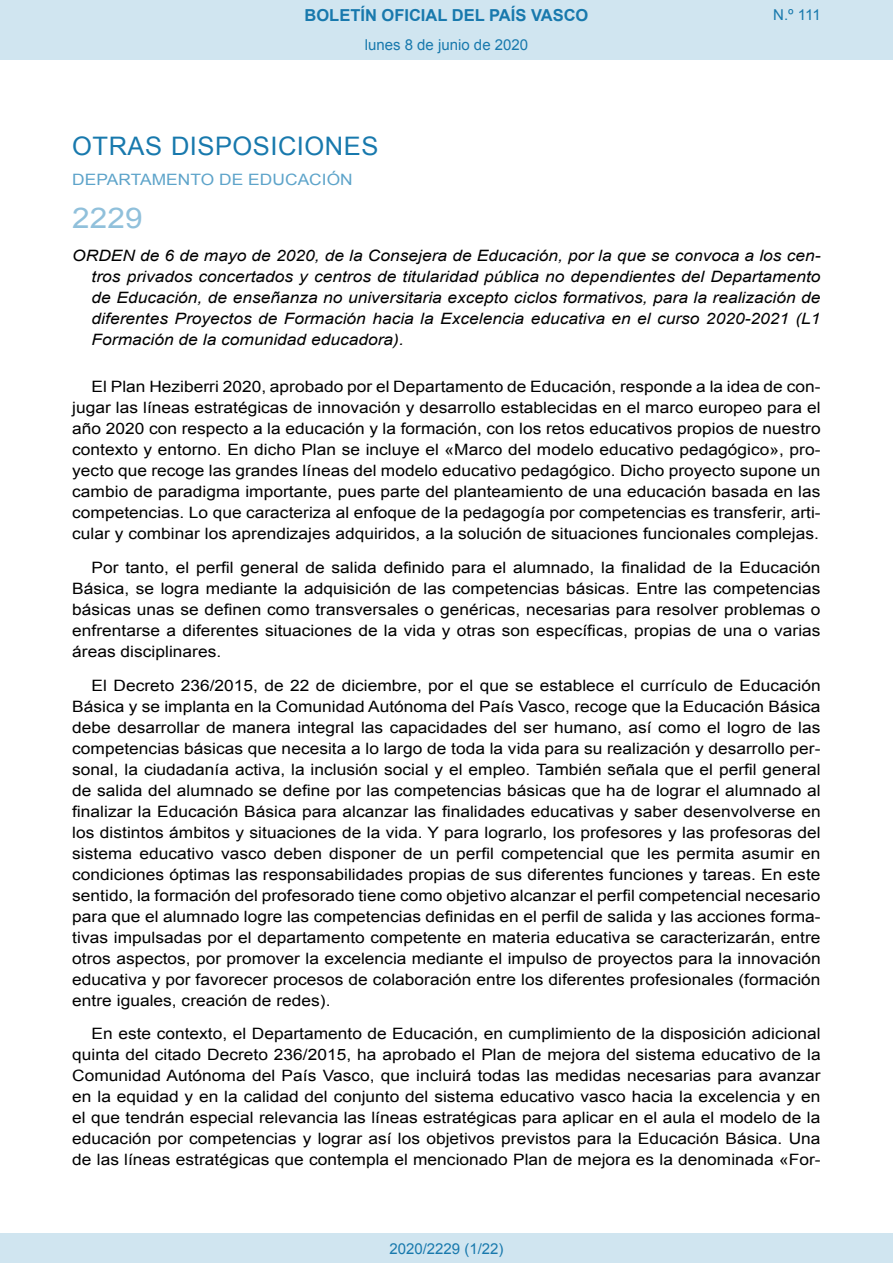
<style>
.page{position:relative;width:893px;height:1263px;background:#fff}
.page>*{position:absolute;margin:0;border:0;box-sizing:border-box;transform-origin:0 0}
.BOPVOrden{font:28.5px "Arial";color:#90c0db;scale:1.11 1}
.BOPVSeccion{font:25.5px "Arial";letter-spacing:.02em;color:#1879ad}
.t1{font:700 16.5px "Arial";color:#1879ad}
.BOPVDetalle{font:15.6px/21px "Arial";color:#000;text-align:justify;scale:1.11 1}
.BOPVTitulo{font:italic 15.6px/21px "Arial";color:#000;text-align:justify;scale:1.11 1}
.BOPVOrganismo{font:15.6px "Arial";letter-spacing:.005em;color:#5ea4ca;scale:1.11 1}
.Paginacion_Centro{font:15px "Arial";color:#1879ad}
</style>
<div class="page">
<div style="left:0;top:0;width:893px;height:60px;background:#d0e5f0"></div>
<div style="left:0;top:1233px;width:893px;height:30px;background:#d0e5f0"></div>
<p class="t1" style="left:305px;top:4px;width:285px">BOLETÍN OFICIAL DEL PAÍS VASCO</p>
<p class="Paginacion_Centro" style="left:365px;top:35px;width:165px">lunes 8 de junio de 2020</p>
<p class="Paginacion_Centro" style="left:773px;top:5px;width:49px">N.º 111</p>
<p class="BOPVSeccion" style="left:72px;top:129px;width:308px">OTRAS DISPOSICIONES</p>
<p class="BOPVOrganismo" style="left:72px;top:169px;width:254px">DEPARTAMENTO DE EDUCACIÓN</p>
<p class="BOPVOrden" style="left:72px;top:199px;width:65px">2229</p>
<p class="BOPVTitulo" style="left:92px;top:246px;width:658px;text-indent:-19px">ORDEN de 6 de mayo de 2020, de la Consejera de Educación, por la que se convoca a los cen&shy;tros privados concertados y centros de titularidad pública no dependientes del Departamento de Educación, de enseñanza no universitaria excepto ciclos formativos, para la realización de diferentes Proyectos de Formación hacia la Excelencia educativa en el curso 2020-2021 (L1<br>Formación de la comunidad educadora).</p>
<p class="BOPVDetalle" style="left:72px;top:376px;width:676px;text-indent:19px">El Plan Heziberri 2020, aprobado por el Departamento de Educación, responde a la idea de con&shy;jugar las líneas estratégicas de innovación y desarrollo establecidas en el marco europeo para el año 2020 con respecto a la educación y la formación, con los retos educativos propios de nuestro contexto y entorno. En dicho Plan se incluye el «Marco del modelo educativo pedagógico», pro&shy;yecto que recoge las grandes líneas del modelo educativo pedagógico. Dicho proyecto supone un cambio de paradigma importante, pues parte del planteamiento de una educación basada en las competencias. Lo que caracteriza al enfoque de la pedagogía por competencias es transferir, arti&shy;cular y combinar los aprendizajes adquiridos, a la solución de situaciones funcionales complejas.</p>
<p class="BOPVDetalle" style="left:72px;top:557px;width:676px;text-indent:19px">Por tanto, el perfil general de salida definido para el alumnado, la finalidad de la Educación Básica, se logra mediante la adquisición de las competencias básicas. Entre las competencias básicas unas se definen como transversales o genéricas, necesarias para resolver problemas o enfrentarse a diferentes situaciones de la vida y otras son específicas, propias de una o varias áreas disciplinares.</p>
<p class="BOPVDetalle" style="left:72px;top:675px;width:676px;text-indent:19px">El Decreto 236/2015, de 22 de diciembre, por el que se establece el currículo de Educación Básica y se implanta en la Comunidad Autónoma del País Vasco, recoge que la Educación Básica debe desarrollar de manera integral las capacidades del ser humano, así como el logro de las competencias básicas que necesita a lo largo de toda la vida para su realización y desarrollo per&shy;sonal, la ciudadanía activa, la inclusión social y el empleo. También señala que el perfil general de salida del alumnado se define por las competencias básicas que ha de lograr el alumnado al finalizar la Educación Básica para alcanzar las finalidades educativas y saber desenvolverse en los distintos ámbitos y situaciones de la vida. Y para lograrlo, los profesores y las profesoras del sistema educativo vasco deben disponer de un perfil competencial que les permita asumir en condiciones óptimas las responsabilidades propias de sus diferentes funciones y tareas. En este sentido, la formación del profesorado tiene como objetivo alcanzar el perfil competencial necesario para que el alumnado logre las competencias definidas en el perfil de salida y las acciones forma&shy;tivas impulsadas por el departamento competente en materia educativa se caracterizarán, entre otros aspectos, por promover la excelencia mediante el impulso de proyectos para la innovación educativa y por favorecer procesos de colaboración entre los diferentes profesionales (formación entre iguales, creación de redes).</p>
<p class="BOPVDetalle" style="left:72px;top:1023px;width:676px;text-indent:19px">En este contexto, el Departamento de Educación, en cumplimiento de la disposición adicional quinta del citado Decreto 236/2015, ha aprobado el Plan de mejora del sistema educativo de la Comunidad Autónoma del País Vasco, que incluirá todas las medidas necesarias para avanzar en la equidad y en la calidad del conjunto del sistema educativo vasco hacia la excelencia y en el que tendrán especial relevancia las líneas estratégicas para aplicar en el aula el modelo de la educación por competencias y lograr así los objetivos previstos para la Educación Básica. Una de las líneas estratégicas que contempla el mencionado Plan de mejora es la denominada «For-</p>
<p class="Paginacion_Centro" style="left:389px;top:1238px;width:116px">2020/2229 (1/22)</p>
</div>
